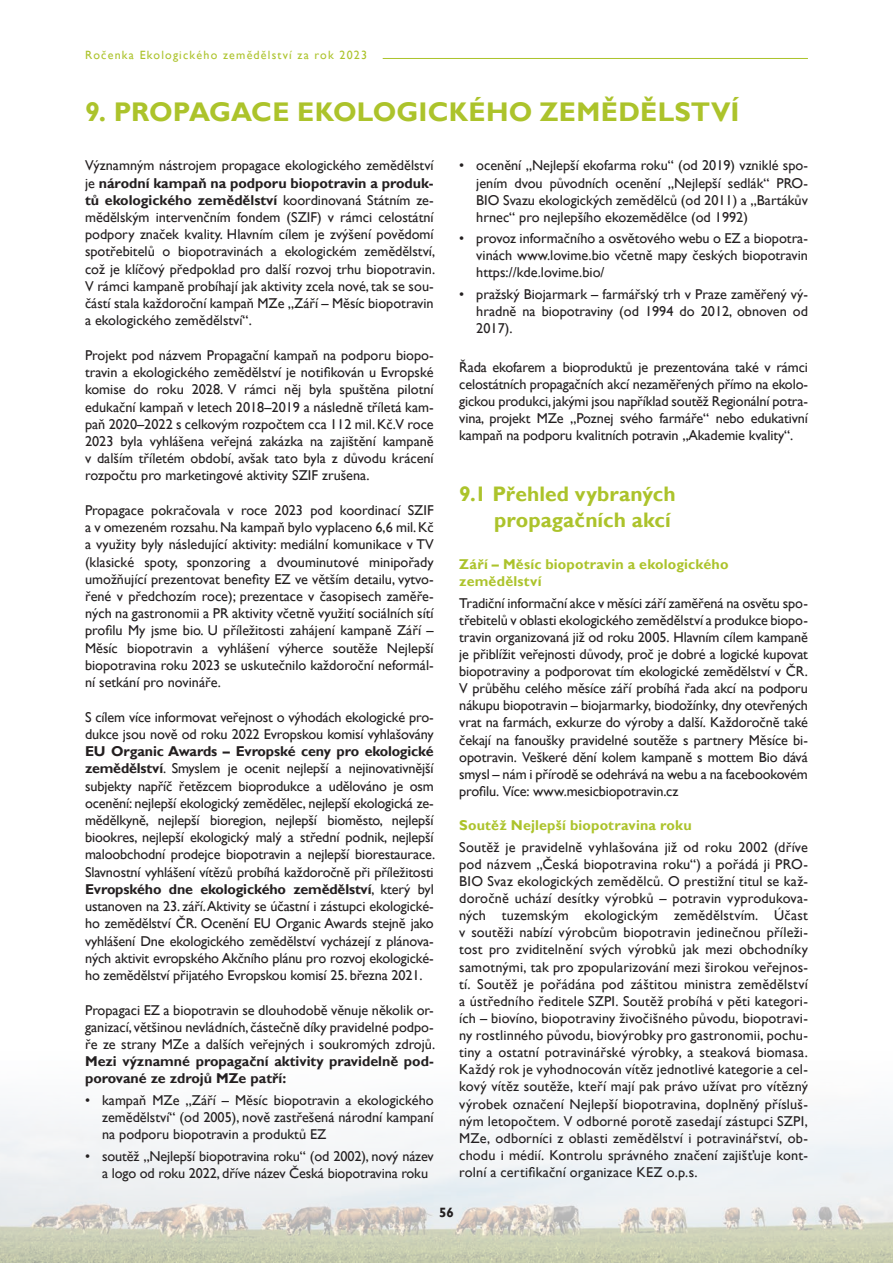
<style>
.page{position:relative;width:893px;height:1263px;background:#fff}
.page>*{position:absolute;margin:0;border:0;box-sizing:border-box;transform-origin:0 0}
.t1{font:700 27px "Gill Sans";letter-spacing:.005em;color:#acc32b}
.t2{font:700 21px/25.2px "Gill Sans";letter-spacing:.005em;color:#acc32b;text-align:right}
.t3{font:14.25px/17.2px "Gill Sans";color:#231f20;text-align:justify}
.t4{font:700 14.25px/17.1px "Gill Sans";letter-spacing:.015em;color:#acc32b}
.t5{font:700 14.25px/17.2px "Gill Sans";color:#231f20}
.t6{font:700 13.5px "Gill Sans";color:#231f20}
.t7{font:12px "Gill Sans";letter-spacing:.1em;color:#acc32b}
.s1{font-weight:700}
</style>
<div class="page">
<img style="left:0;top:1104px;width:893px;height:159px">
<hr style="left:383px;top:58px;width:425px;height:1px;background:#acc32b">
<p class="t7" style="left:85px;top:48px;width:284px">Ročenka Ekologického zemědělství za rok 2023</p>
<h1 class="t1" style="left:85px;top:95px;width:656px">9. PROPAGACE EKOLOGICKÉHO ZEMĚDĚLSTVÍ</h1>
<p class="t3" style="left:85px;top:157px;width:352px">Významným nástrojem propagace ekologického zemědělství je <span class="s1">národní kampaň na podporu biopotravin a produk&shy;tů ekologického zemědělství</span> koordinovaná Státním ze&shy;mědělským intervenčním fondem (SZIF) v rámci celostátní podpory značek kvality. Hlavním cílem je zvýšení povědomí spotřebitelů o biopotravinách a ekologickém zemědělství, což je klíčový předpoklad pro další rozvoj trhu biopotravin.<br>V rámci kampaně probíhají jak aktivity zcela nové, tak se sou&shy;částí stala každoroční kampaň MZe „Září – Měsíc biopotravin a ekologického zemědělství“.</p>
<p class="t3" style="left:85px;top:347px;width:350px">Projekt pod názvem Propagační kampaň na podporu biopo&shy;travin a ekologického zemědělství je notifikován u Evropské komise do roku 2028. V rámci něj byla spuštěna pilotní edukační kampaň v letech 2018–2019 a následně tříletá kam&shy;paň 2020–2022 s celkovým rozpočtem cca 112 mil.Kč.V roce 2023 byla vyhlášena veřejná zakázka na zajištění kampaně v dalším tříletém období, avšak tato byla z důvodu krácení rozpočtu pro marketingové aktivity SZIF zrušena.</p>
<p class="t3" style="left:85px;top:502px;width:350px">Propagace pokračovala v roce 2023 pod koordinací SZIF a v omezeném rozsahu. Na kampaň bylo vyplaceno 6,6 mil.Kč a využity byly následující aktivity: mediální komunikace v TV (klasické spoty, sponzoring a dvouminutové minipořady umožňující prezentovat benefity EZ ve větším detailu, vytvo&shy;řené v předchozím roce); prezentace v časopisech zaměře&shy;ných na gastronomii a PR aktivity včetně využití sociálních sítí profilu My jsme bio. U příležitosti zahájení kampaně Září – Měsíc biopotravin a vyhlášení výherce soutěže Nejlepší biopotravina roku 2023 se uskutečnilo každoroční neformál&shy;ní setkání pro novináře.</p>
<p class="t3" style="left:85px;top:708px;width:350px">S cílem více informovat veřejnost o výhodách ekologické pro&shy;dukce jsou nově od roku 2022 Evropskou komisí vyhlašovány</p>
<p class="t3" style="left:85px;top:743px;width:352px"><span class="s1">EU Organic Awards – Evropské ceny pro ekologické zemědělství</span>. Smyslem je ocenit nejlepší a nejinovativnější subjekty napříč řetězcem bioprodukce a udělováno je osm ocenění: nejlepší ekologický zemědělec, nejlepší ekologická ze&shy;mědělkyně, nejlepší bioregion, nejlepší bioměsto, nejlepší biookres, nejlepší ekologický malý a střední podnik, nejlepší maloobchodní prodejce biopotravin a nejlepší biorestaurace.<br>Slavnostní vyhlášení vítězů probíhá každoročně při příležitosti <span class="s1">Evropského dne ekologického zemědělství</span>, který byl ustanoven na 23. září. Aktivity se účastní i zástupci ekologické&shy;ho zemědělství ČR. Ocenění EU Organic Awards stejně jako vyhlášení Dne ekologického zemědělství vycházejí z plánova&shy;ných aktivit evropského Akčního plánu pro rozvoj ekologické&shy;ho zemědělství přijatého Evropskou komisí 25. března 2021.</p>
<p class="t3" style="left:85px;top:1001px;width:352px">Propagaci EZ a biopotravin se dlouhodobě věnuje několik or&shy;ganizací, většinou nevládních, částečně díky pravidelné podpo&shy;ře ze strany MZe a dalších veřejných i soukromých zdrojů.</p>
<p class="t5" style="left:85px;top:1053px;width:350px">Mezi významné propagační aktivity pravidelně pod&shy;porované ze zdrojů MZe patří:</p>
<p class="t3" style="left:102px;top:1092px;width:333px;text-indent:-17px">• kampaň MZe „Září – Měsíc biopotravin a ekologického zemědělství“ (od 2005), nově zastřešená národní kampaní na podporu biopotravin a produktů EZ</p>
<p class="t3" style="left:102px;top:1148px;width:333px;text-indent:-17px">• soutěž „Nejlepší biopotravina roku“ (od 2002), nový název a logo od roku 2022, dříve název Česká biopotravina roku</p>
<p class="t3" style="left:476px;top:157px;width:333px;text-indent:-17px">• ocenění „Nejlepší ekofarma roku“ (od 2019) vzniklé spo&shy;jením dvou původních ocenění „Nejlepší sedlák“ PRO-BIO Svazu ekologických zemědělců (od 2011) a „Bartákův hrnec“ pro nejlepšího ekozemědělce (od 1992)</p>
<p class="t3" style="left:476px;top:230px;width:333px;text-indent:-17px">• provoz informačního a osvětového webu o EZ a biopotra&shy;vinách www.lovime.bio včetně mapy českých biopotravin https://kde.lovime.bio/</p>
<p class="t3" style="left:476px;top:286px;width:333px;text-indent:-17px">• pražský Biojarmark – farmářský trh v Praze zaměřený vý&shy;hradně na biopotraviny (od 1994 do 2012, obnoven od 2017).</p>
<p class="t3" style="left:459px;top:359px;width:350px">Řada ekofarem a bioproduktů je prezentována také v rámci celostátních propagačních akcí nezaměřených přímo na ekolo&shy;gickou produkci, jakými jsou například soutěž Regionální potra&shy;vina, projekt MZe „Poznej svého farmáře“ nebo edukativní kampaň na podporu kvalitních potravin „Akademie kvality“.</p>
<h2 class="t2" style="left:459px;top:482px;width:218px">9.1 Přehled vybraných propagačních akcí</h2>
<p class="t4" style="left:459px;top:556px;width:271px">Září – Měsíc biopotravin a ekologického zemědělství</p>
<p class="t3" style="left:459px;top:594px;width:350px">Tradiční informační akce v měsíci září zaměřená na osvětu spo&shy;třebitelů v oblasti ekologického zemědělství a produkce biopo&shy;travin organizovaná již od roku 2005. Hlavním cílem kampaně je přiblížit veřejnosti důvody, proč je dobré a logické kupovat biopotraviny a podporovat tím ekologické zemědělství v ČR.<br>V průběhu celého měsíce září probíhá řada akcí na podporu nákupu biopotravin – biojarmarky, biodožínky, dny otevřených vrat na farmách, exkurze do výroby a další. Každoročně také čekají na fanoušky pravidelné soutěže s partnery Měsíce bi&shy;opotravin. Veškeré dění kolem kampaně s mottem Bio dává smysl – nám i přírodě se odehrává na webu a na facebookovém profilu. Více: www.mesicbiopotravin.cz</p>
<p class="t4" style="left:459px;top:817px;width:234px">Soutěž Nejlepší biopotravina roku</p>
<p class="t3" style="left:459px;top:838px;width:350px">Soutěž je pravidelně vyhlašována již od roku 2002 (dříve pod názvem „Česká biopotravina roku“) a pořádá ji PRO-BIO Svaz ekologických zemědělců. O prestižní titul se kaž&shy;doročně uchází desítky výrobků – potravin vyprodukova&shy;ných tuzemským ekologickým zemědělstvím. Účast v soutěži nabízí výrobcům biopotravin jedinečnou příleži&shy;tost pro zviditelnění svých výrobků jak mezi obchodníky samotnými, tak pro zpopularizování mezi širokou veřejnos&shy;tí. Soutěž je pořádána pod záštitou ministra zemědělství a ústředního ředitele SZPI. Soutěž probíhá v pěti kategori&shy;ích – biovíno, biopotraviny živočišného původu, biopotravi&shy;ny rostlinného původu, biovýrobky pro gastronomii, pochu&shy;tiny a ostatní potravinářské výrobky, a steaková biomasa.<br>Každý rok je vyhodnocován vítěz jednotlivé kategorie a cel&shy;kový vítěz soutěže, kteří mají pak právo užívat pro vítězný výrobek označení Nejlepší biopotravina, doplněný přísluš&shy;ným letopočtem. V odborné porotě zasedají zástupci SZPI, MZe, odborníci z oblasti zemědělství i potravinářství, ob&shy;chodu i médií. Kontrolu správného značení zajišťuje kont&shy;rolní a certifikační organizace KEZ o.p.s.</p>
<p class="t6" style="left:439px;top:1204px;width:16px">56</p>
</div>
